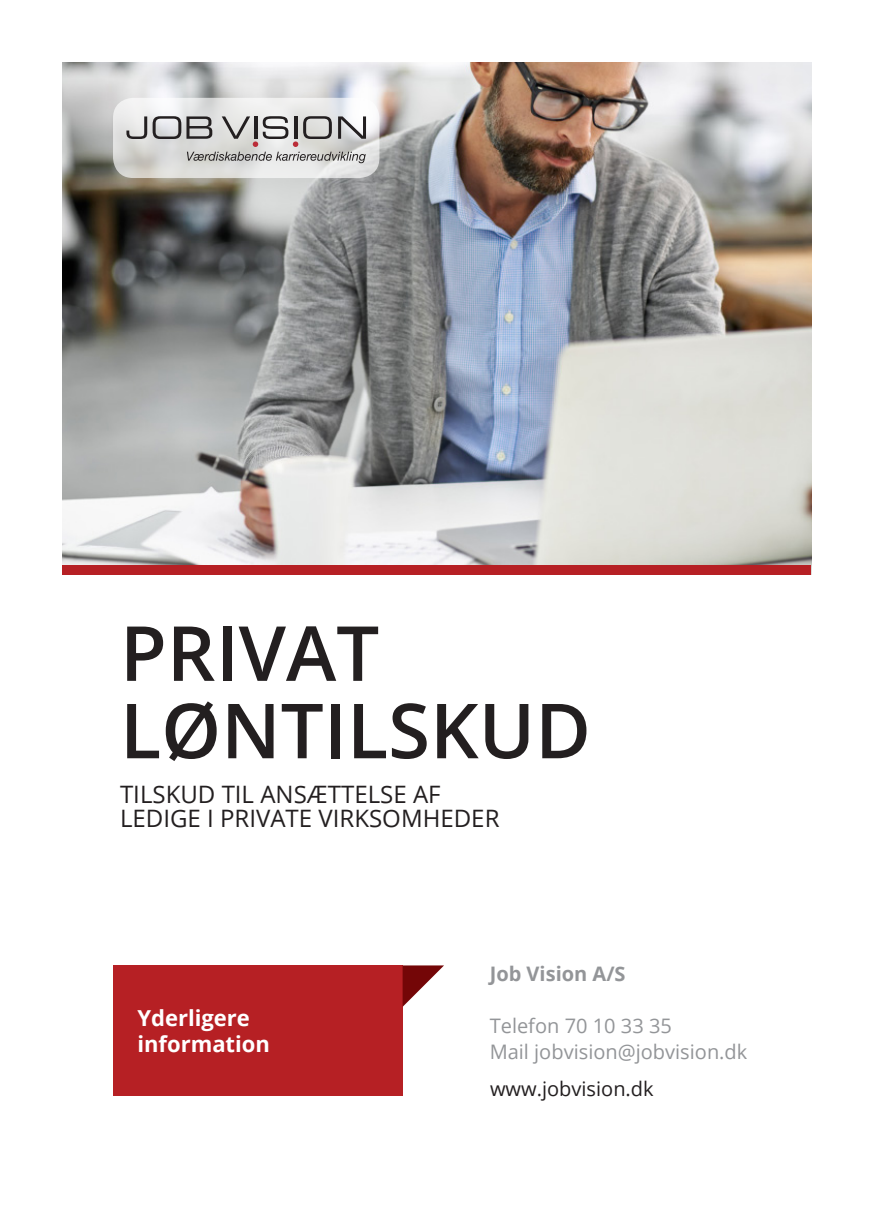
<style>
.page{position:relative;width:874px;height:1225px;background:#fff}
.page>*{position:absolute;margin:0;border:0;box-sizing:border-box;transform-origin:0 0}
.Brochure_Titel{font:600 76px "Open Sans";color:#231f20}
.Brochure_Teaser{font:24px "Open Sans";color:#231f20}
.Overskrift_H3{font:700 22px/26.4px "Open Sans";color:#fff}
.Brødtekst{font:20px "Open Sans";color:#939598}
.Brødtekst-2{font:20px "Open Sans";color:#231f20}
.Brødtekst-3{font:700 20px "Open Sans";color:#939598}
</style>
<div class="page">
<img style="left:62px;top:62px;width:748px;height:503px">
<svg style="left:113px;top:98px;width:266px;height:80px"></svg>
<svg style="left:126px;top:116px;width:240px;height:47px;background:#bab9b8"></svg>
<div style="left:62px;top:565px;width:748px;height:9px;background:#b62024"></div>
<div style="left:113px;top:965px;width:289px;height:130px;background:#b62024"></div>
<svg style="left:402px;top:965px;width:42px;height:42px"></svg>
<p class="Brochure_Titel" style="left:120px;top:601px;width:261px">PRIVAT</p>
<p class="Brochure_Titel" style="left:120px;top:678px;width:472px">LØNTILSKUD</p>
<p class="Brochure_Teaser" style="left:120px;top:777px;width:322px">TILSKUD TIL ANSÆTTELSE AF</p>
<p class="Brochure_Teaser" style="left:120px;top:801px;width:381px">LEDIGE I PRIVATE VIRKSOMHEDER</p>
<p class="Overskrift_H3" style="left:137px;top:1004px;width:134px">Yderligere information</p>
<p class="Brødtekst-3" style="left:489px;top:959px;width:137px">Job Vision A/S</p>
<p class="Brødtekst" style="left:489px;top:1011px;width:184px">Telefon 70 10 33 35</p>
<p class="Brødtekst" style="left:489px;top:1037px;width:259px">Mail jobvision@jobvision.dk</p>
<p class="Brødtekst-2" style="left:490px;top:1074px;width:165px">www.jobvision.dk</p>
</div>
